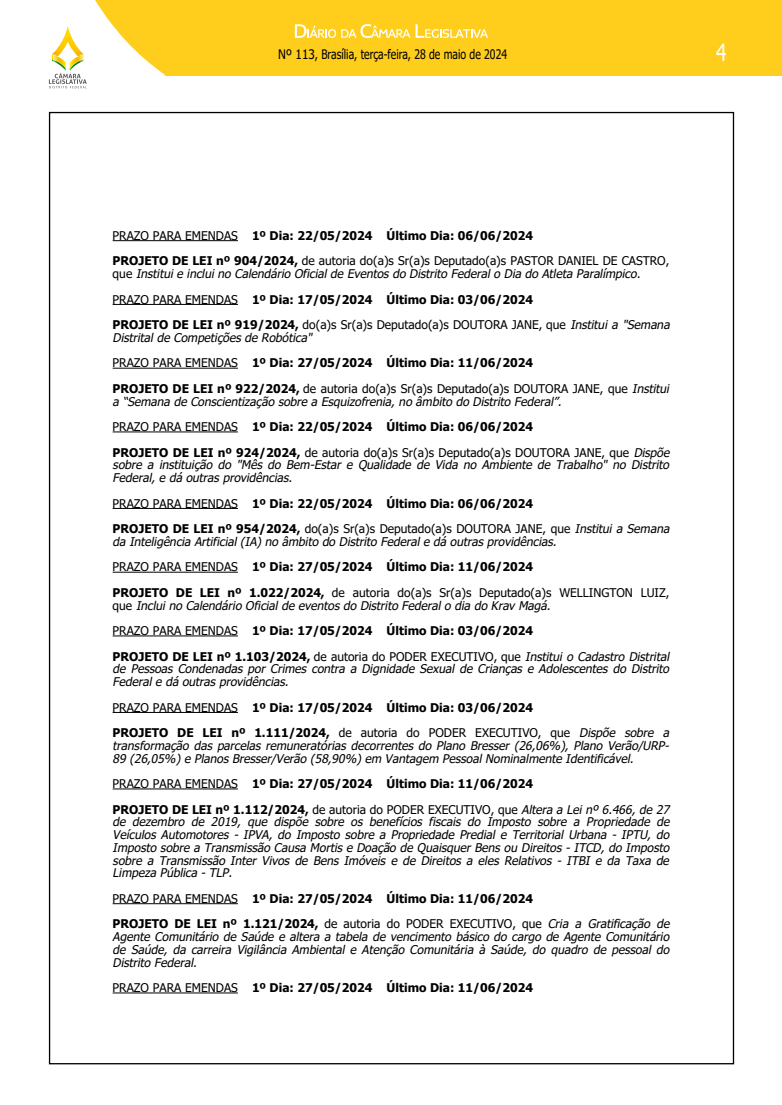
<style>
.page{position:relative;width:782px;height:1105px;background:#fff}
.page>*{position:absolute;margin:0;border:0;box-sizing:border-box;transform-origin:0 0}
.t1{font:23.6px "Tahoma";color:#fff;scale:.8 1}
.t2{font:13.1px "Tahoma";color:#000;scale:.9 1}
.t3{font:italic 12px/12.7px "Tahoma";color:#000}
.t4{font:700 12px/25.5px "Tahoma";color:#000}
.t5{font:12px/25.5px "Tahoma";color:#000}
.s1{font-weight:700}
.s2{font-style:normal}
.s3{font-weight:700;font-style:normal}
.s4{font-style:italic}
.s5{font-weight:400}
.s6{font-weight:400;font-style:italic}
</style>
<div class="page">
<div style="left:0;top:0;width:781px;height:75px;background:#ffcd1c"></div>
<svg style="left:0;top:0;width:165px;height:89px"></svg>
<svg style="left:295px;top:24px;width:193px;height:14px"></svg>
<hr style="left:113px;top:240px;width:125px;height:1px;background:#000">
<hr style="left:113px;top:304px;width:125px;height:1px;background:#000">
<hr style="left:113px;top:368px;width:125px;height:1px;background:#000">
<hr style="left:113px;top:432px;width:125px;height:1px;background:#000">
<hr style="left:113px;top:508px;width:125px;height:1px;background:#000">
<hr style="left:113px;top:572px;width:125px;height:1px;background:#000">
<hr style="left:113px;top:636px;width:125px;height:1px;background:#000">
<hr style="left:113px;top:712px;width:125px;height:1px;background:#000">
<hr style="left:113px;top:789px;width:125px;height:1px;background:#000">
<hr style="left:113px;top:903px;width:125px;height:1px;background:#000">
<hr style="left:113px;top:993px;width:125px;height:1px;background:#000">
<p class="t2" style="left:278px;top:46px;width:256px">Nº 113, Brasília, terça-feira, 28 de maio de 2024</p>
<h1 class="t1" style="left:715px;top:36px;width:14px">4</h1>
<p class="t5" style="left:113px;top:223px;width:558px">PRAZO PARA EMENDAS <span class="s1">1º Dia: 22/05/2024 Último Dia: 06/06/2024<br>PROJETO DE LEI nº 904/2024,</span> de autoria do(a)s Sr(a)s Deputado(a)s PASTOR DANIEL DE CASTRO,</p>
<p class="t3" style="left:113px;top:262px;width:561px;line-height:25.5px"><span class="s2">q u e</span> Instituie incluino Calendário Oficialde Eventosdo Distrito Federalo Dia do Atleta Paralímpico.<br><span class="s2">PRAZO PARA EMENDAS</span> <span class="s3">1º Dia: 17/05/2024 Último Dia: 03/06/2024<br>PROJETO DE LEI nº 919/2024,</span> <span class="s2">do(a)s Sr(a)s Deputado(a)s DOUTORA JANE, que</span> Institui a "Semana</p>
<p class="t5" style="left:113px;top:325px;width:561px"><span class="s4">Distritalde Competiçõesde Robótica"<br></span>PRAZO PARA EMENDAS <span class="s1">1º Dia: 27/05/2024 Último Dia: 11/06/2024<br>PROJETO DE LEI nº 922/2024,</span> de autoria do(a)s Sr(a)s Deputado(a)s DOUTORA JANE, que <span class="s4">Institui</span></p>
<p class="t3" style="left:113px;top:389px;width:561px;line-height:25.5px">a “Semana de Conscientização sobre a Esquizofrenia,no âmbito do Distrito Federal”.<br><span class="s2">PRAZO PARA EMENDAS</span> <span class="s3">1º Dia: 22/05/2024 Último Dia: 06/06/2024<br>PROJETO DE LEI nº 924/2024,</span> <span class="s2">de autoria do(a)s Sr(a)s Deputado(a)s DOUTORA JANE, que</span> Dispõe</p>
<p class="t3" style="left:113px;top:459px;width:561px">sobre a instituição do "Mês do Bem-Estar e Qualidade de Vida no Ambiente de Trabalho" no Distrito<br>Federal,e dá outrasprovidências.</p>
<p class="t4" style="left:113px;top:491px;width:561px"><span class="s5">PRAZO PARA EMENDAS</span> 1º Dia: 22/05/2024 Último Dia: 06/06/2024<br>PROJETO DE LEI nº 954/2024, <span class="s5">do(a)s Sr(a)s Deputado(a)s DOUTORA JANE, que</span> <span class="s6">Institui a Semana</span></p>
<p class="t3" style="left:113px;top:529px;width:558px;line-height:25.5px">da Inteligência Artificial(IA)no âmbito do Distrito Federale dá outrasprovidências.<br><span class="s2">PRAZO PARA EMENDAS</span> <span class="s3">1º Dia: 27/05/2024 Último Dia: 11/06/2024<br>PROJETO DE LEI nº 1.022/2024,</span> <span class="s2">de autoria do(a)s Sr(a)s Deputado(a)s WELLINGTON LUIZ,</span></p>
<p class="t3" style="left:113px;top:593px;width:561px;line-height:25.5px"><span class="s2">q u e</span> Incluino Calendário Oficialde eventosdo Distrito Federalo dia do KravMagá.<br><span class="s2">PRAZO PARA EMENDAS</span> <span class="s3">1º Dia: 17/05/2024 Último Dia: 03/06/2024<br>PROJETO DE LEI nº 1.103/2024,</span> <span class="s2">de autoria do PODER EXECUTIVO, que</span> Institui o Cadastro Distrital</p>
<p class="t3" style="left:113px;top:663px;width:561px">de Pessoas Condenadas por Crimes contra a Dignidade Sexual de Crianças e Adolescentes do Distrito<br>Federale dá outrasprovidências.</p>
<p class="t4" style="left:113px;top:695px;width:561px"><span class="s5">PRAZO PARA EMENDAS</span> 1º Dia: 17/05/2024 Último Dia: 03/06/2024<br>PROJETO DE LEI nº 1.111/2024, <span class="s5">de autoria do PODER EXECUTIVO, que</span> <span class="s6">Dispõe sobre a</span></p>
<p class="t3" style="left:113px;top:740px;width:561px">transformação das parcelas remuneratórias decorrentes do Plano Bresser (26,06%), Plano Verão/URP-<br>89 (26,05%)e PlanosBresser/Verão (58,90%)em Vantagem PessoalNominalmente Identificável.</p>
<p class="t4" style="left:113px;top:772px;width:561px"><span class="s5">PRAZO PARA EMENDAS</span> 1º Dia: 27/05/2024 Último Dia: 11/06/2024<br>PROJETO DE LEI nº 1.112/2024, <span class="s5">de autoria do PODER EXECUTIVO, que</span> <span class="s6">Altera a Leinº6.466,de 27</span></p>
<p class="t3" style="left:113px;top:816px;width:561px;text-align:justify">de dezembro de 2019, que dispõe sobre os benefícios fiscais do Imposto sobre a Propriedade de Veículos Automotores - IPVA, do Imposto sobre a Propriedade Predial e Territorial Urbana - IPTU, do Imposto sobre a Transmissão Causa Mortis e Doação de Quaisquer Bens ou Direitos - ITCD, do Imposto sobre a Transmissão Inter Vivos de Bens Imóveis e de Direitos a eles Relativos - ITBI e da Taxa de Limpeza Pública -TLP.</p>
<p class="t4" style="left:113px;top:886px;width:561px"><span class="s5">PRAZO PARA EMENDAS</span> 1º Dia: 27/05/2024 Último Dia: 11/06/2024<br>PROJETO DE LEI nº 1.121/2024, <span class="s5">de autoria do PODER EXECUTIVO, que</span> <span class="s6">Cria a Gratificação de</span></p>
<p class="t3" style="left:113px;top:931px;width:561px;text-align:justify">Agente Comunitário de Saúde e altera a tabela de vencimento básico do cargo de Agente Comunitário de Saúde, da carreira Vigilância Ambiental e Atenção Comunitária à Saúde, do quadro de pessoal do Distrito Federal.</p>
<p class="t4" style="left:113px;top:976px;width:421px"><span class="s5">PRAZO PARA EMENDAS</span> 1º Dia: 27/05/2024 Último Dia: 11/06/2024</p>
</div>
